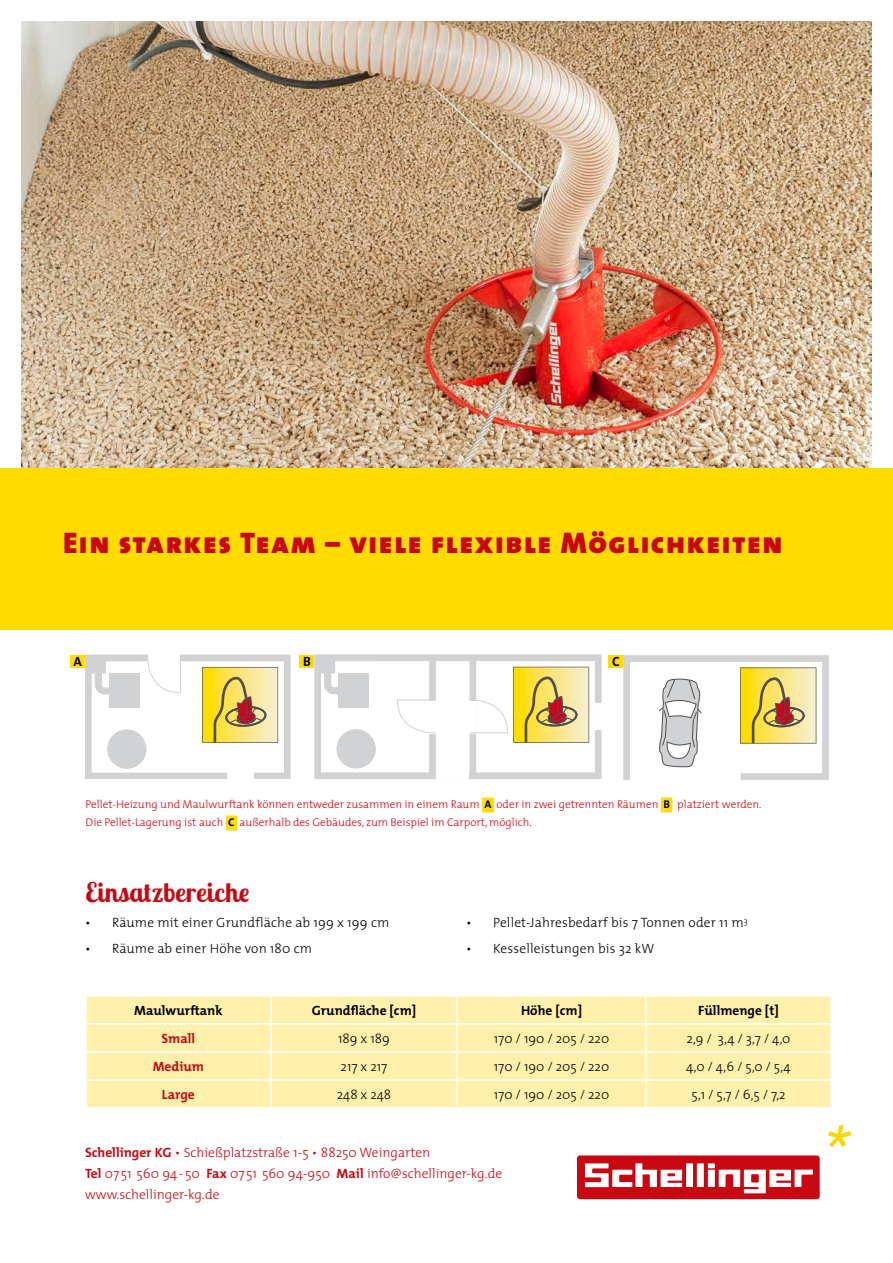
<style>
.page{position:relative;width:893px;height:1263px;background:#fff}
.page>*{position:absolute;margin:0;border:0;box-sizing:border-box;transform-origin:0 0}
.t1{font:30px "The Mix Black Caps";letter-spacing:.05em;color:#c90711}
.t2{font:700 27px "Lobster Two";letter-spacing:.01em;color:#c90711}
.t3{font:300 13.5px/21px "The Mix";color:#c90711}
.t4{font:300 13.5px "The Mix";letter-spacing:.01em;color:#000}
.t5{font:700 13.5px "The Mix";color:#000}
.t6{font:700 13.5px "The Mix";color:#c90711}
.t7{font:300 13.35px "The Sans";color:#000}
.t8{font:300 11.25px/18px "The Mix";color:#d8000b}
.s1{font-weight:700;color:#000}
.s2{font-weight:700}
</style>
<div class="page">
<img style="left:21px;top:21px;width:851px;height:447px">
<svg style="left:828px;top:1125px;width:23px;height:22px"></svg>
<div style="left:577px;top:1155px;width:243px;height:44px;background:#c90711;border-radius:3px"></div>
<div style="left:686px;top:1163px;width:7px;height:24px;background:#fff"></div>
<div style="left:697px;top:1163px;width:7px;height:24px;background:#fff"></div>
<svg style="left:708px;top:1163px;width:105px;height:30px"></svg>
<svg style="left:585px;top:1163px;width:97px;height:24px"></svg>
<div style="left:0;top:468px;width:893px;height:161px;background:#ffdc00"></div>
<svg style="left:85px;top:655px;width:206px;height:124px"></svg>
<div style="left:227px;top:772px;width:26px;height:7px;background:#fff"></div>
<svg style="left:623px;top:655px;width:206px;height:125px"></svg>
<svg style="left:314px;top:655px;width:287px;height:124px"></svg>
<div style="left:87px;top:996px;width:743px;height:111px;background:#fff0ab"></div>
<hr style="left:270px;top:996px;width:2px;height:27px;background:#fff">
<hr style="left:456px;top:996px;width:2px;height:27px;background:#fff">
<hr style="left:645px;top:996px;width:2px;height:27px;background:#fff">
<hr style="left:85px;top:1023px;width:186px;height:1px;background:#fff">
<hr style="left:271px;top:1023px;width:186px;height:1px;background:#fff">
<hr style="left:270px;top:1024px;width:2px;height:27px;background:#fff">
<hr style="left:457px;top:1023px;width:189px;height:1px;background:#fff">
<hr style="left:456px;top:1024px;width:2px;height:27px;background:#fff">
<hr style="left:646px;top:1023px;width:186px;height:1px;background:#fff">
<hr style="left:645px;top:1024px;width:2px;height:27px;background:#fff">
<hr style="left:85px;top:1051px;width:186px;height:1px;background:#fff">
<hr style="left:271px;top:1051px;width:186px;height:1px;background:#fff">
<hr style="left:270px;top:1052px;width:2px;height:27px;background:#fff">
<hr style="left:457px;top:1051px;width:189px;height:1px;background:#fff">
<hr style="left:456px;top:1052px;width:2px;height:27px;background:#fff">
<hr style="left:646px;top:1051px;width:186px;height:1px;background:#fff">
<hr style="left:645px;top:1052px;width:2px;height:27px;background:#fff">
<hr style="left:85px;top:1079px;width:186px;height:2px;background:#fff">
<hr style="left:271px;top:1079px;width:186px;height:2px;background:#fff">
<hr style="left:270px;top:1081px;width:2px;height:26px;background:#fff">
<hr style="left:457px;top:1079px;width:189px;height:2px;background:#fff">
<hr style="left:456px;top:1081px;width:2px;height:26px;background:#fff">
<hr style="left:646px;top:1079px;width:186px;height:2px;background:#fff">
<hr style="left:645px;top:1081px;width:2px;height:26px;background:#fff">
<hr style="left:482px;top:797px;width:3px;height:15px;background:#ffdc00">
<div style="left:485px;top:797px;width:9px;height:15px;background:#ffdc00"></div>
<svg style="left:661px;top:797px;width:2px;height:15px"></svg>
<div style="left:663px;top:797px;width:9px;height:15px;background:#ffdc00"></div>
<svg style="left:226px;top:815px;width:2px;height:15px"></svg>
<div style="left:228px;top:815px;width:9px;height:15px;background:#ffdc00"></div>
<div style="left:70px;top:655px;width:15px;height:13px;background:#ffdc00"></div>
<div style="left:300px;top:655px;width:14px;height:13px;background:#ffdc00"></div>
<div style="left:608px;top:655px;width:15px;height:13px;background:#ffdc00"></div>
<h1 class="t1" style="left:63px;top:517px;width:721px">Ein starkes Team – viele flexible Möglichkeiten</h1>
<p class="t5" style="left:73px;top:650px;width:10px">A</p>
<p class="t5" style="left:303px;top:650px;width:9px">B</p>
<p class="t5" style="left:612px;top:650px;width:9px">C</p>
<p class="t8" style="left:86px;top:795px;width:677px">Pellet-Heizung und Maulwurftank können entweder zusammen in einem Raum <span class="s1">A</span> oder in zwei getrennten Räumen <span class="s1">B</span> platziert werden.<br>Die Pellet-Lagerung ist auch <span class="s1">C</span> außerhalb des Gebäudes, zum Beispiel im Carport, möglich.</p>
<h2 class="t2" style="left:85px;top:874px;width:166px">Einsatzbereiche</h2>
<p class="t4" style="left:85px;top:911px;width:306px">• Räume mit einer Grundfläche ab 199 x 199 cm</p>
<p class="t4" style="left:85px;top:937px;width:229px">• Räume ab einer Höhe von 180 cm</p>
<p class="t4" style="left:466px;top:911px;width:283px">• Pellet-Jahresbedarf bis 7 Tonnen oder 11 m<sup>3</sup></p>
<p class="t4" style="left:466px;top:937px;width:190px">• Kesselleistungen bis 32 kW</p>
<p class="t5" style="left:134px;top:999px;width:90px">Maulwurftank</p>
<p class="t5" style="left:312px;top:999px;width:106px">Grundfläche [cm]</p>
<p class="t5" style="left:521px;top:999px;width:63px">Höhe [cm]</p>
<p class="t5" style="left:698px;top:999px;width:82px">Füllmenge [t]</p>
<p class="t6" style="left:161px;top:1027px;width:35px">Small</p>
<p class="t7" style="left:338px;top:1027px;width:53px">189 x 189</p>
<p class="t7" style="left:494px;top:1027px;width:117px">170 / 190 / 205 / 220</p>
<p class="t7" style="left:687px;top:1027px;width:105px">2,9 / 3,4 / 3,7 / 4,0</p>
<p class="t6" style="left:153px;top:1055px;width:53px">Medium</p>
<p class="t7" style="left:341px;top:1055px;width:48px">217 x 217</p>
<p class="t7" style="left:494px;top:1055px;width:117px">170 / 190 / 205 / 220</p>
<p class="t7" style="left:686px;top:1055px;width:106px">4,0 / 4,6 / 5,0 / 5,4</p>
<p class="t6" style="left:162px;top:1083px;width:34px">Large</p>
<p class="t7" style="left:337px;top:1083px;width:56px">248 x 248</p>
<p class="t7" style="left:494px;top:1083px;width:117px">170 / 190 / 205 / 220</p>
<p class="t7" style="left:691px;top:1083px;width:96px">5,1 / 5,7 / 6,5 / 7,2</p>
<p class="t3" style="left:85px;top:1141px;width:419px"><span class="s2">Schellinger KG</span> • Schießplatzstraße 1-5 • 88250 Weingarten<br><span class="s2">Tel</span> 07 51 560 94- 50 <span class="s2">Fax</span> 07 51 560 94-950 <span class="s2">Mail</span> info@schellinger-kg.de www.schellinger-kg.de</p>
</div>
